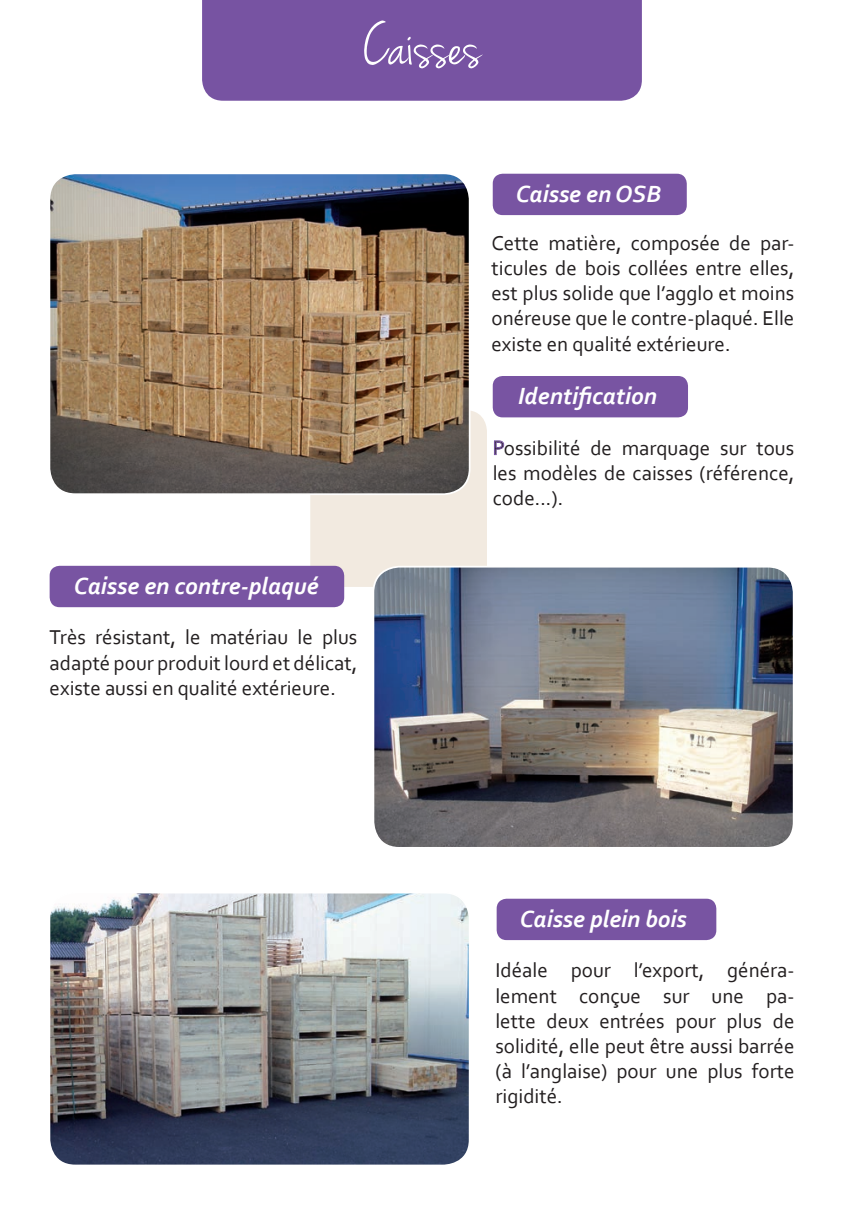
<style>
.page{position:relative;width:844px;height:1216px;background:#fff}
.page>*{position:absolute;margin:0;border:0;box-sizing:border-box;transform-origin:0 0}
.t1{font:63px "Jenna Sue";color:#fff}
.t2{font:italic 700 24.5px "Corbel";color:#fff}
.t3{font:21px/25.2px "Corbel";color:#231f20;text-align:justify}
</style>
<div class="page">
<div style="left:310px;top:410px;width:177px;height:177px;background:#f2eae0;border-radius:21px"></div>
<div style="left:492px;top:174px;width:194px;height:41px;background:#7854a2;border-radius:10px"></div>
<div style="left:496px;top:898px;width:220px;height:42px;background:#7854a2;border-radius:10px"></div>
<div style="left:50px;top:566px;width:294px;height:41px;background:#7854a2;border-radius:10px"></div>
<div style="left:492px;top:376px;width:195px;height:41px;background:#7854a2;border-radius:10px"></div>
<div style="left:202px;top:0;width:439px;height:101px;background:#7753a2"></div>
<svg style="left:494px;top:440px;width:10px;height:15px"></svg>
<img style="left:52px;top:175px;width:417px;height:318px">
<div style="left:49px;top:172px;width:421px;height:323px;border:2px solid #fff;border-radius:26px"></div>
<img style="left:52px;top:894px;width:415px;height:269px">
<div style="left:49px;top:891px;width:421px;height:275px;border:2px solid #fff;border-radius:26px"></div>
<img style="left:375px;top:569px;width:416px;height:276px">
<div style="left:372px;top:566px;width:422px;height:282px;border:2px solid #fff;border-radius:26px"></div>
<h1 class="t1" style="left:363px;top:10px;width:119px">Caisses</h1>
<p class="t2" style="left:74px;top:570px;width:246px">Caisse en contre-plaqué</p>
<p class="t3" style="left:50px;top:624px;width:309px">Très résistant, le matériau le plus adapté pour produit lourd et délicat, existe aussi en qualité extérieure.</p>
<p class="t2" style="left:515px;top:179px;width:147px">Caisse en OSB</p>
<p class="t3" style="left:491px;top:230px;width:304px">Cette matière, composée de par&shy;ticules de bois collées entre elles, est plus solide que l’agglo et moins onéreuse que le contre-plaqué. Elle existe en qualité extérieure.</p>
<p class="t2" style="left:518px;top:381px;width:140px">Identification</p>
<p class="t3" style="left:492px;top:434px;width:303px">Possibilité de marquage sur tous les modèles de caisses (référence, code...).</p>
<p class="t2" style="left:519px;top:903px;width:168px">Caisse plein bois</p>
<p class="t3" style="left:495px;top:957px;width:300px">Idéale pour l’export, généra&shy;lement conçue sur une pa&shy;lette deux entrées pour plus de solidité, elle peut être aussi barrée (à l’anglaise) pour une plus forte rigidité.</p>
</div>
